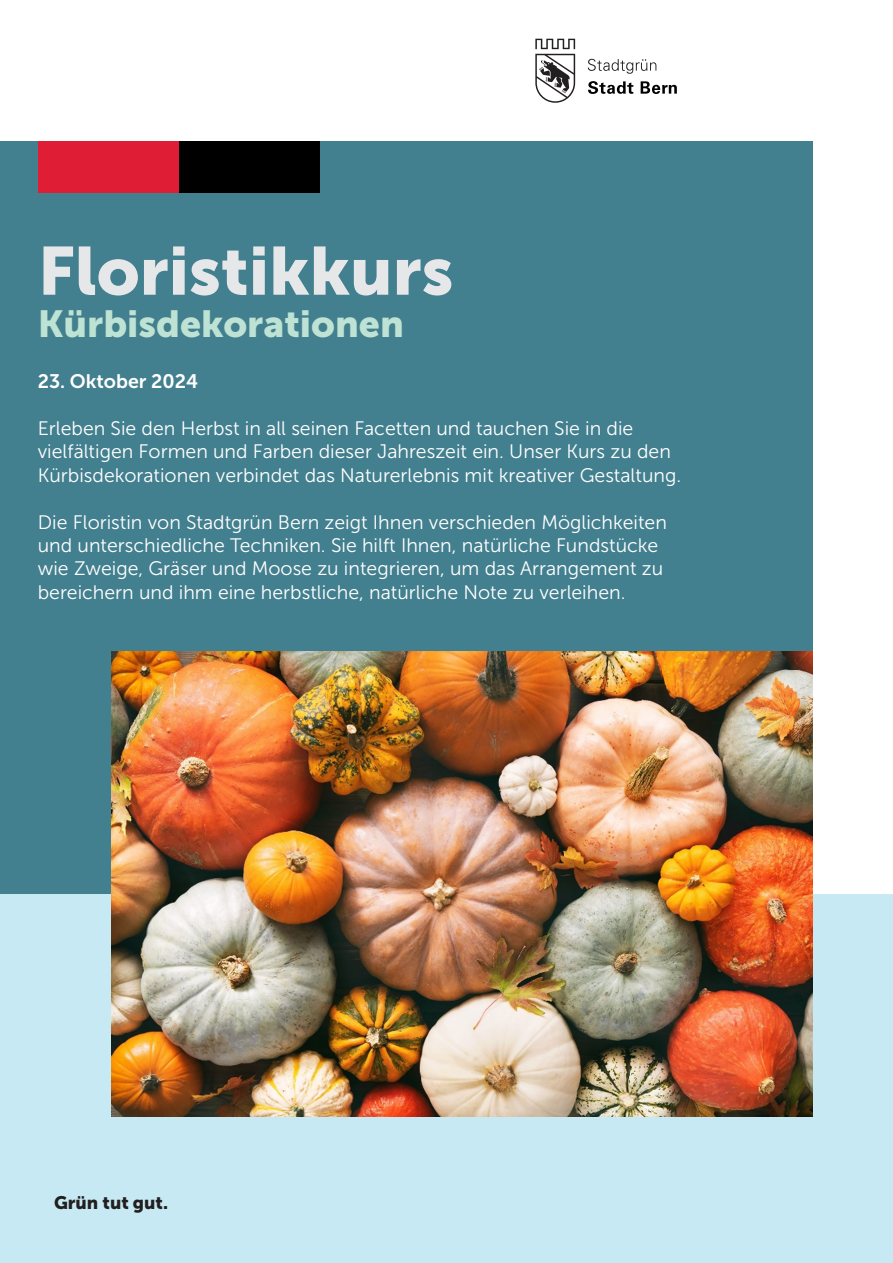
<style>
.page{position:relative;width:893px;height:1263px;background:#fff}
.page>*{position:absolute;margin:0;border:0;box-sizing:border-box;transform-origin:0 0}
.t1{font:67.5px "Museo Sans 900";color:#e6e7e9}
.t2{font:37.5px "Museo Sans 900";color:#bee2d3}
.t3{font:19.5px/23.4px "Museo Sans 300";color:#fff}
.t4{font:19.5px "Museo Sans 700";color:#fff}
.t5{font:18px "Museo Sans 900";color:#231f20}
</style>
<div class="page">
<div style="left:0;top:142px;width:812px;height:878px;background:#43808f"></div>
<div style="left:38px;top:142px;width:141px;height:51px;background:#df1e36"></div>
<svg style="left:535px;top:39px;width:40px;height:64px"></svg>
<svg style="left:588px;top:81px;width:45px;height:13px"></svg>
<svg style="left:641px;top:81px;width:36px;height:13px"></svg>
<svg style="left:588px;top:59px;width:68px;height:15px"></svg>
<div style="left:179px;top:142px;width:141px;height:51px;background:#000"></div>
<div style="left:0;top:894px;width:893px;height:369px;background:#c7e9f4"></div>
<img style="left:112px;top:652px;width:700px;height:465px">
<p class="t1" style="left:38px;top:233px;width:417px">Floristikkurs</p>
<p class="t2" style="left:38px;top:302px;width:368px">Kürbisdekorationen</p>
<p class="t4" style="left:38px;top:370px;width:162px">23. Oktober 2024</p>
<p class="t3" style="left:38px;top:417px;width:645px">Erleben Sie den Herbst in all seinen Facetten und tauchen Sie in die vielfältigen Formen und Farben dieser Jahreszeit ein. Unser Kurs zu den<br>Kürbisdekorationen verbindet das Naturerlebnis mit kreativer Gestaltung.</p>
<p class="t3" style="left:38px;top:510px;width:631px">Die Floristin von Stadtgrün Bern zeigt Ihnen verschieden Möglichkeiten und unterschiedliche Techniken. Sie hilft Ihnen, natürliche Fundstücke wie Zweige, Gräser und Moose zu integrieren, um das Arrangement zu bereichern und ihm eine herbstliche, natürliche Note zu verleihen.</p>
<p class="t5" style="left:54px;top:1192px;width:116px">Grün tut gut.</p>
</div>
